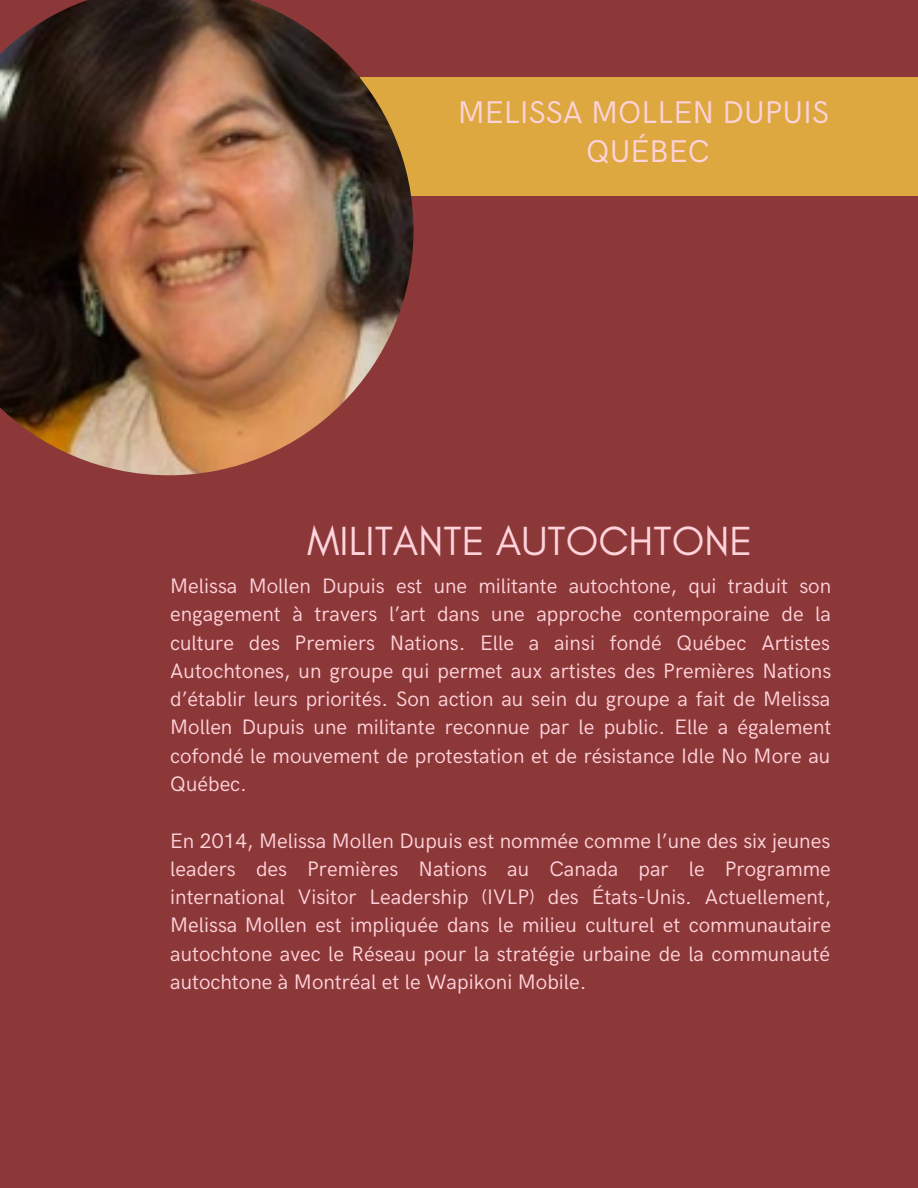
<style>
.page{position:relative;width:918px;height:1188px;background:#8c3839}
.page>*{position:absolute;margin:0;border:0;box-sizing:border-box;transform-origin:0 0}
.t1{font:41.4px "Glacial Indifference";color:#ffd3db}
.t2{font:31.5px/38.8px "HK Grotesk";color:#ffd3db;text-align:center}
.t3{font:21px/28.3px "HK Grotesk";color:#ffd3db;text-align:justify}
</style>
<div class="page">
<div style="left:360px;top:77px;width:558px;height:119px;background:#dda83f"></div>
<img style="left:0;top:0;width:414px;height:475px">
<h2 class="t2" style="left:458px;top:94px;width:373px">MELISSA MOLLEN DUPUIS<br>QUÉBEC</h2>
<h1 class="t1" style="left:307px;top:515px;width:447px">MILITANTE AUTOCHTONE</h1>
<p class="t3" style="left:170px;top:572px;width:663px">Melissa Mollen Dupuis est une militante autochtone, qui traduit son engagement à travers l’art dans une approche contemporaine de la culture des Premiers Nations. Elle a ainsi fondé Québec Artistes Autochtones, un groupe qui permet aux artistes des Premières Nations d’établir leurs priorités. Son action au sein du groupe a fait de Melissa Mollen Dupuis une militante reconnue par le public. Elle a également cofondé le mouvement de protestation et de résistance Idle No More au Québec.</p>
<p class="t3" style="left:170px;top:827px;width:662px">En 2014, Melissa Mollen Dupuis est nommée comme l’une des six jeunes leaders des Premières Nations au Canada par le Programme international Visitor Leadership (IVLP) des États-Unis. Actuellement, Melissa Mollen est impliquée dans le milieu culturel et communautaire autochtone avec le Réseau pour la stratégie urbaine de la communauté autochtone à Montréal et le Wapikoni Mobile.</p>
</div>
